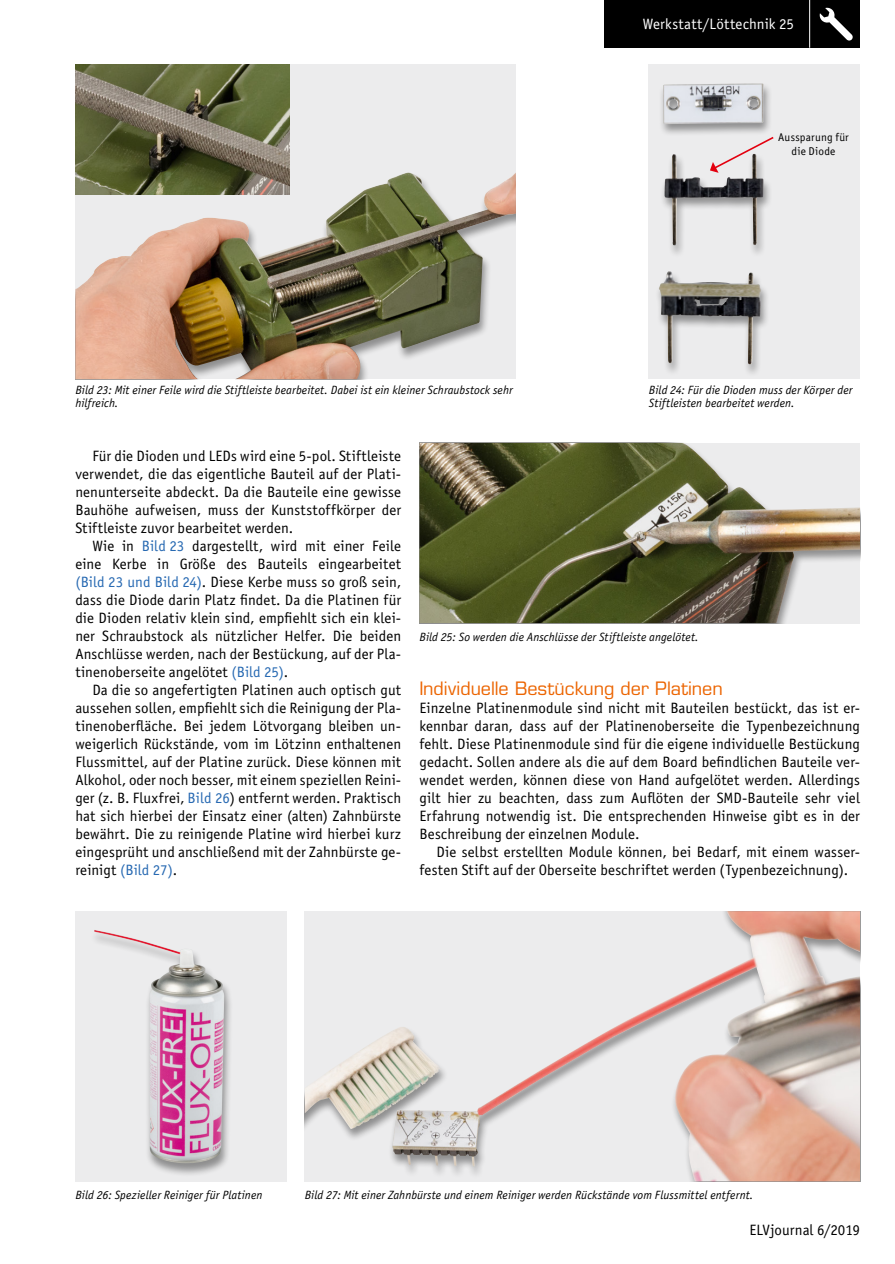
<style>
.page{position:relative;width:895px;height:1264px;background:#fff}
.page>*{position:absolute;margin:0;border:0;box-sizing:border-box;transform-origin:0 0}
.Subhead_5{font:18px "Eurostile LT Std";letter-spacing:-.005em;color:#ec6502}
.Fließtext_Neue_Zeile{font:15px/18px "Officina Sans Book ITC";letter-spacing:.005em;color:#000;text-align:justify}
.Fließtext_Neuer_Absa{font:15px/18px "Officina Sans Book ITC";letter-spacing:.005em;color:#000;text-align:justify}
.t1{font:15px "Officina Sans Book ITC";letter-spacing:.01em;color:#fff}
.Bildunterschrift{font:italic 12px/12.8px "Officina Sans Book ITC";letter-spacing:.005em;color:#000}
.Bildunterschrift-2{font:11.25px "Officina Sans Book ITC";letter-spacing:.015em;color:#000}
.s1{color:#2769b2}
</style>
<div class="page">
<div style="left:605px;top:1px;width:255px;height:47px;background:#000"></div>
<hr style="left:809px;top:1px;width:1px;height:47px;background:#fff">
<svg style="left:819px;top:7px;width:34px;height:34px"></svg>
<div style="left:75px;top:65px;width:441px;height:314px;background:#ececed"></div>
<img style="left:75px;top:172px;width:441px;height:207px">
<img style="left:75px;top:65px;width:214px;height:129px">
<div style="left:649px;top:65px;width:211px;height:314px;background:#ececed"></div>
<div style="left:654px;top:83px;width:119px;height:294px;background:#000;opacity:.4"></div>
<img style="left:659px;top:83px;width:105px;height:278px">
<svg style="left:710px;top:135px;width:64px;height:38px"></svg>
<img style="left:419px;top:443px;width:441px;height:180px">
<div style="left:75px;top:911px;width:211px;height:270px;background:#ececed"></div>
<div style="left:90px;top:929px;width:143px;height:248px;background:#000;opacity:.4"></div>
<img style="left:93px;top:929px;width:131px;height:235px">
<div style="left:305px;top:911px;width:555px;height:270px;background:#000;opacity:.4"></div>
<img style="left:392px;top:911px;width:468px;height:270px">
<p class="t1" style="left:643px;top:14px;width:153px">Werkstatt/Löttechnik 25</p>
<p class="Bildunterschrift" style="left:75px;top:383px;width:439px">Bild 23: Mit einer Feile wird die Stiftleiste bearbeitet. Dabei ist ein kleiner Schraubstock sehr hilfreich.</p>
<p class="Bildunterschrift-2" style="left:778px;top:130px;width:72px">Aussparung für</p>
<p class="Bildunterschrift-2" style="left:791px;top:144px;width:46px">die Diode</p>
<p class="Bildunterschrift" style="left:649px;top:383px;width:205px">Bild 24: Für die Dioden muss der Körper der<br>Stiftleisten bearbeitet werden.</p>
<p class="Fließtext_Neue_Zeile" style="left:75px;top:446px;width:327px;text-indent:17px">Für die Dioden und LEDs wird eine 5-pol. Stiftleiste verwendet, die das eigentliche Bauteil auf der Plati&shy;nenunterseite abdeckt. Da die Bauteile eine gewisse Bauhöhe aufweisen, muss der Kunststoffkörper der Stiftleiste zuvor bearbeitet werden.</p>
<p class="Fließtext_Neue_Zeile" style="left:75px;top:536px;width:327px;text-indent:17px">Wie in <span class="s1">Bild 23</span> dargestellt, wird mit einer Feile eine Kerbe in Größe des Bauteils eingearbeitet <span class="s1">(Bild 23 und Bild 24)</span>. Diese Kerbe muss so groß sein, dass die Diode darin Platz findet. Da die Platinen für die Dioden relativ klein sind, empfiehlt sich ein klei&shy;ner Schraubstock als nützlicher Helfer. Die beiden Anschlüsse werden, nach der Bestückung, auf der Pla&shy;tinenoberseite angelötet <span class="s1">(Bild 25)</span>.</p>
<p class="Fließtext_Neue_Zeile" style="left:75px;top:680px;width:327px;text-indent:17px">Da die so angefertigten Platinen auch optisch gut aussehen sollen, empfiehlt sich die Reinigung der Pla&shy;tinenoberfläche. Bei jedem Lötvorgang bleiben un&shy;weigerlich Rückstände, vom im Lötzinn enthaltenen Flussmittel, auf der Platine zurück. Diese können mit Alkohol, oder noch besser, mit einem speziellen Reini&shy;ger (z. B. Fluxfrei, <span class="s1">Bild 26</span>) entfernt werden. Praktisch hat sich hierbei der Einsatz einer (alten) Zahnbürste bewährt. Die zu reinigende Platine wird hierbei kurz eingesprüht und anschließend mit der Zahnbürste ge&shy;reinigt <span class="s1">(Bild 27)</span>.</p>
<p class="Subhead_5" style="left:419px;top:677px;width:305px">Individuelle Bestückung der Platinen</p>
<p class="Bildunterschrift" style="left:419px;top:630px;width:281px">Bild 25: So werden die Anschlüsse der Stiftleiste angelötet.</p>
<p class="Fließtext_Neuer_Absa" style="left:419px;top:698px;width:442px">Einzelne Platinenmodule sind nicht mit Bauteilen bestückt, das ist er&shy;kennbar daran, dass auf der Platinenoberseite die Typenbezeichnung fehlt. Diese Platinenmodule sind für die eigene individuelle Bestückung gedacht. Sollen andere als die auf dem Board befindlichen Bauteile ver&shy;wendet werden, können diese von Hand aufgelötet werden. Allerdings gilt hier zu beachten, dass zum Auflöten der SMD-Bauteile sehr viel Erfahrung notwendig ist. Die entsprechenden Hinweise gibt es in der Beschreibung der einzelnen Module.</p>
<p class="Fließtext_Neue_Zeile" style="left:419px;top:842px;width:442px;text-indent:17px">Die selbst erstellten Module können, bei Bedarf, mit einem wasser&shy;festen Stift auf der Oberseite beschriftet werden (Typenbezeichnung).</p>
<p class="Bildunterschrift" style="left:75px;top:1188px;width:189px">Bild 26: Spezieller Reiniger für Platinen</p>
<p class="Bildunterschrift" style="left:305px;top:1188px;width:450px">Bild 27: Mit einer Zahnbürste und einem Reiniger werden Rückstände vom Flussmittel entfernt.</p>
<p class="Fließtext_Neue_Zeile" style="left:749px;top:1220px;width:112px">ELVjournal 6/2019</p>
</div>
